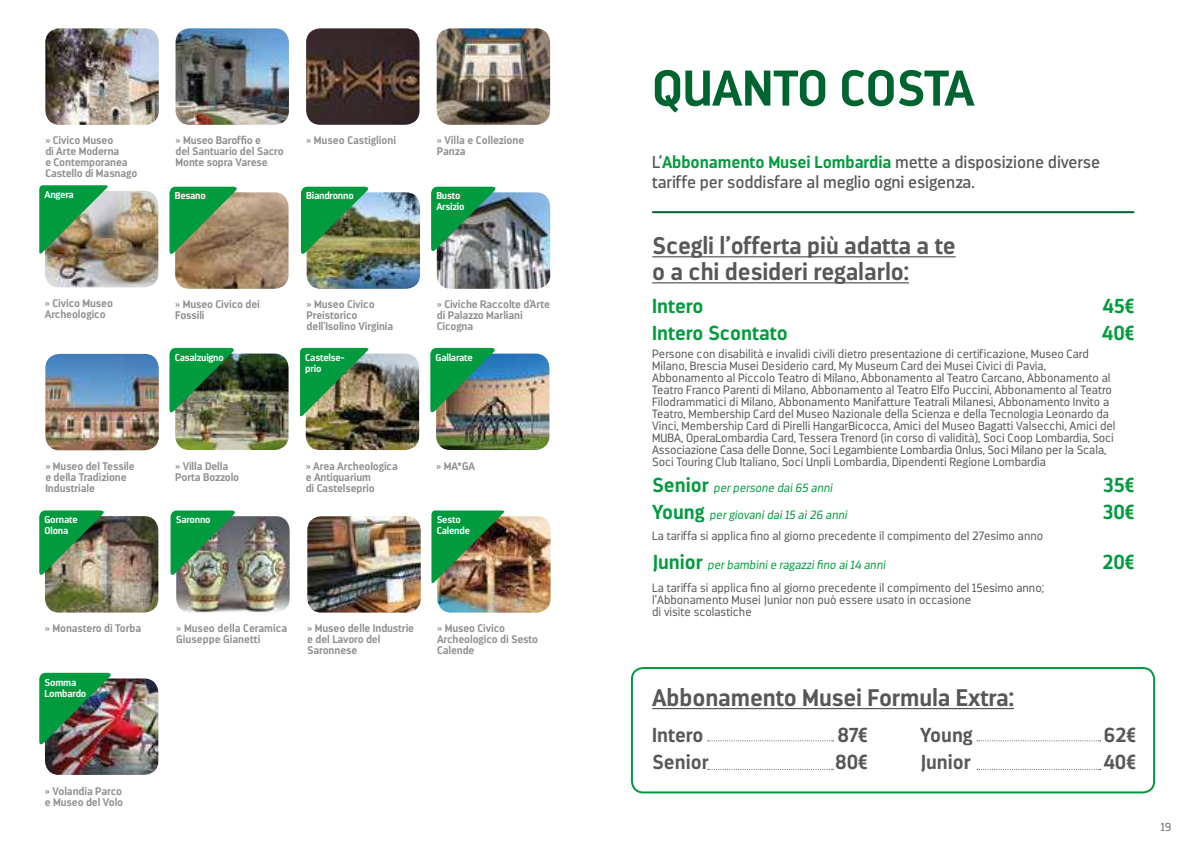
<style>
.page{position:relative;width:1191px;height:851px;background:#fff}
.page>*{position:absolute;margin:0;border:0;box-sizing:border-box;transform-origin:0 0}
.t1{font:700 50px "Darwin";color:#006430}
.t2{font:700 24px/26px "Darwin";letter-spacing:-.005em;color:#575756}
.t3{font:700 20.2px "Darwin";color:#009b3e}
.t4{font:700 20.2px "Darwin";color:#575756}
.t5{font:17px/20.4px "Darwin";letter-spacing:-.005em;color:#575756}
.t6{font:300 12px/12px "Darwin";color:#575756}
.t7{font:italic 300 12px "Darwin";color:#009b3e}
.t8{font:300 11.6px "Darwin";color:#706f6f}
.t9{font:700 11px/11px "Darwin";letter-spacing:-.01em;color:#909090}
.t10{font:700 10px/11px "Darwin";letter-spacing:-.02em;color:#fff}
.s1{font-weight:700;color:#009b3e}
.s2{font-weight:700;font-style:normal;font-size:20.2px}
</style>
<div class="page">
<img style="left:45px;top:516px;width:113px;height:96px">
<img style="left:39px;top:510px;width:68px;height:67px">
<img style="left:176px;top:516px;width:114px;height:96px">
<img style="left:170px;top:510px;width:68px;height:68px">
<img style="left:437px;top:516px;width:113px;height:96px">
<img style="left:431px;top:510px;width:75px;height:75px">
<img style="left:45px;top:678px;width:113px;height:96px">
<img style="left:39px;top:672px;width:75px;height:75px">
<img style="left:175px;top:353px;width:113px;height:97px">
<img style="left:169px;top:348px;width:68px;height:67px">
<img style="left:306px;top:353px;width:113px;height:97px">
<img style="left:300px;top:348px;width:70px;height:70px">
<img style="left:436px;top:353px;width:113px;height:97px">
<img style="left:430px;top:348px;width:68px;height:67px">
<img style="left:307px;top:516px;width:114px;height:96px">
<img style="left:45px;top:354px;width:114px;height:96px">
<img style="left:45px;top:191px;width:113px;height:96px">
<img style="left:39px;top:185px;width:70px;height:70px">
<img style="left:307px;top:192px;width:113px;height:97px">
<svg style="left:301px;top:187px;width:70px;height:70px;background:#449150"></svg>
<img style="left:175px;top:192px;width:113px;height:97px">
<svg style="left:169px;top:187px;width:71px;height:70px;background:#529053"></svg>
<img style="left:437px;top:192px;width:113px;height:97px">
<svg style="left:431px;top:187px;width:67px;height:67px;background:#429064"></svg>
<hr style="left:652px;top:256px;width:303px;height:1px;background:#575756">
<hr style="left:652px;top:282px;width:257px;height:1px;background:#575756">
<hr style="left:652px;top:211px;width:482px;height:2px;background:#006430">
<div style="left:631px;top:667px;width:524px;height:126px;border:2px solid #009b3e;border-radius:11px"></div>
<hr style="left:652px;top:707px;width:362px;height:2px;background:#575756">
<svg style="left:707px;top:740px;width:126px;height:1px"></svg>
<svg style="left:977px;top:740px;width:123px;height:1px"></svg>
<img style="left:306px;top:28px;width:113px;height:97px">
<img style="left:437px;top:28px;width:113px;height:97px">
<img style="left:175px;top:28px;width:114px;height:97px">
<img style="left:45px;top:28px;width:114px;height:97px">
<h1 class="t1" style="left:652px;top:58px;width:324px">QUANTO COSTA</h1>
<p class="t9" style="left:45px;top:135px;width:93px">» Civico Museo<br>di Arte Moderna<br>e Contemporanea<br>Castello di Masnago</p>
<p class="t10" style="left:44px;top:189px;width:31px">Angera</p>
<p class="t9" style="left:175px;top:135px;width:110px">» Museo Baroffio e<br>del Santuario del Sacro<br>Monte sopra Varese</p>
<p class="t9" style="left:306px;top:135px;width:92px">» Museo Castiglioni</p>
<p class="t9" style="left:437px;top:135px;width:89px">» Villa e Collezione<br>Panza</p>
<p class="t10" style="left:306px;top:190px;width:49px">Biandronno</p>
<p class="t10" style="left:175px;top:190px;width:33px">Besano</p>
<p class="t10" style="left:436px;top:190px;width:30px">Busto<br>Arsizio</p>
<h3 class="t5" style="left:652px;top:151px;width:449px">L’<span class="s1">Abbonamento Musei Lombardia</span> mette a disposizione diverse tariffe per soddisfare al meglio ogni esigenza.</h3>
<h2 class="t2" style="left:652px;top:233px;width:305px">Scegli l’offerta più adatta a te o a chi desideri regalarlo:</h2>
<p class="t9" style="left:45px;top:297px;width:69px">» Civico Museo<br>Archeologico</p>
<p class="t9" style="left:175px;top:299px;width:86px">» Museo Civico dei<br>Fossili</p>
<p class="t9" style="left:307px;top:299px;width:88px">» Museo Civico<br>Preistorico dell'Isolino Virginia</p>
<p class="t9" style="left:437px;top:299px;width:115px">» Civiche Raccolte d'Arte di Palazzo Marliani<br>Cicogna</p>
<h3 class="t3" style="left:652px;top:293px;width:53px">Intero</h3>
<h3 class="t3" style="left:1102px;top:293px;width:33px">45€</h3>
<h3 class="t3" style="left:652px;top:321px;width:137px">Intero Scontato</h3>
<h3 class="t3" style="left:1101px;top:321px;width:34px">40€</h3>
<p class="t9" style="left:45px;top:460px;width:91px">» Museo del Tessile e della Tradizione<br>Industriale</p>
<p class="t10" style="left:44px;top:514px;width:35px">Gornate<br>Olona</p>
<p class="t10" style="left:175px;top:351px;width:51px">Casalzuigno</p>
<p class="t9" style="left:175px;top:460px;width:66px">» Villa Della<br>Porta Bozzolo</p>
<p class="t10" style="left:176px;top:514px;width:36px">Saronno</p>
<p class="t10" style="left:305px;top:351px;width:41px">Castelse&shy;prio</p>
<p class="t9" style="left:306px;top:460px;width:94px">» Area Archeologica e Antiquarium<br>di Castelseprio</p>
<p class="t10" style="left:435px;top:351px;width:39px">Gallarate</p>
<p class="t9" style="left:436px;top:460px;width:41px">» MA*GA</p>
<p class="t10" style="left:437px;top:514px;width:35px">Sesto<br>Calende</p>
<p class="t6" style="left:652px;top:348px;width:465px">Persone con disabilità e invalidi civili dietro presentazione di certificazione, Museo Card Milano, Brescia Musei Desiderio card, My Museum Card dei Musei Civici di Pavia, Abbonamento al Piccolo Teatro di Milano, Abbonamento al Teatro Carcano, Abbonamento al Teatro Franco Parenti di Milano, Abbonamento al Teatro Elfo Puccini, Abbonamento al Teatro Filodrammatici di Milano, Abbonamento Manifatture Teatrali Milanesi, Abbonamento Invito a Teatro, Membership Card del Museo Nazionale della Scienza e della Tecnologia Leonardo da Vinci, Membership Card di Pirelli HangarBicocca, Amici del Museo Bagatti Valsecchi, Amici del MUBA, OperaLombardia Card, Tessera Trenord (in corso di validità), Soci Coop Lombardia, Soci Associazione Casa delle Donne, Soci Legambiente Lombardia Onlus, Soci Milano per la Scala, Soci Touring Club Italiano, Soci Unpli Lombardia, Dipendenti Regione Lombardia</p>
<p class="t7" style="left:652px;top:480px;width:182px"><span class="s2">Senior</span> per persone dai 65 anni</p>
<h3 class="t3" style="left:1102px;top:472px;width:33px">35€</h3>
<p class="t7" style="left:652px;top:508px;width:196px"><span class="s2">Young</span> per giovani dai 15 ai 26 anni</p>
<h3 class="t3" style="left:1102px;top:499px;width:33px">30€</h3>
<p class="t7" style="left:652px;top:558px;width:235px"><span class="s2">Junior</span> per bambini e ragazzi fino ai 14 anni</p>
<h3 class="t3" style="left:1102px;top:549px;width:34px">20€</h3>
<p class="t6" style="left:652px;top:529px;width:392px">La tariffa si applica fino al giorno precedente il compimento del 27esimo anno</p>
<p class="t6" style="left:652px;top:581px;width:393px">La tariffa si applica fino al giorno precedente il compimento del 15esimo anno; l’Abbonamento Musei Junior non può essere usato in occasione<br>di visite scolastiche</p>
<p class="t9" style="left:45px;top:622px;width:98px">» Monastero di Torba</p>
<p class="t9" style="left:176px;top:622px;width:113px">» Museo della Ceramica<br>Giuseppe Gianetti</p>
<p class="t9" style="left:307px;top:622px;width:108px">» Museo delle Industrie e del Lavoro del<br>Saronnese</p>
<p class="t9" style="left:437px;top:622px;width:103px">» Museo Civico<br>Archeologico di Sesto<br>Calende</p>
<p class="t10" style="left:44px;top:676px;width:43px">Somma<br>Lombardo</p>
<h2 class="t2" style="left:652px;top:684px;width:363px">Abbonamento Musei Formula Extra:</h2>
<h3 class="t4" style="left:652px;top:722px;width:53px">Intero</h3>
<h3 class="t4" style="left:837px;top:722px;width:32px">87€</h3>
<h3 class="t4" style="left:652px;top:750px;width:58px">Senior</h3>
<h3 class="t4" style="left:835px;top:750px;width:34px">80€</h3>
<h3 class="t4" style="left:920px;top:722px;width:54px">Young</h3>
<h3 class="t4" style="left:1103px;top:722px;width:34px">62€</h3>
<h3 class="t4" style="left:920px;top:750px;width:52px">Junior</h3>
<h3 class="t4" style="left:1103px;top:750px;width:34px">40€</h3>
<p class="t9" style="left:45px;top:785px;width:80px">» Volandia Parco e Museo del Volo</p>
<p class="t8" style="left:1160px;top:820px;width:12px">19</p>
</div>
